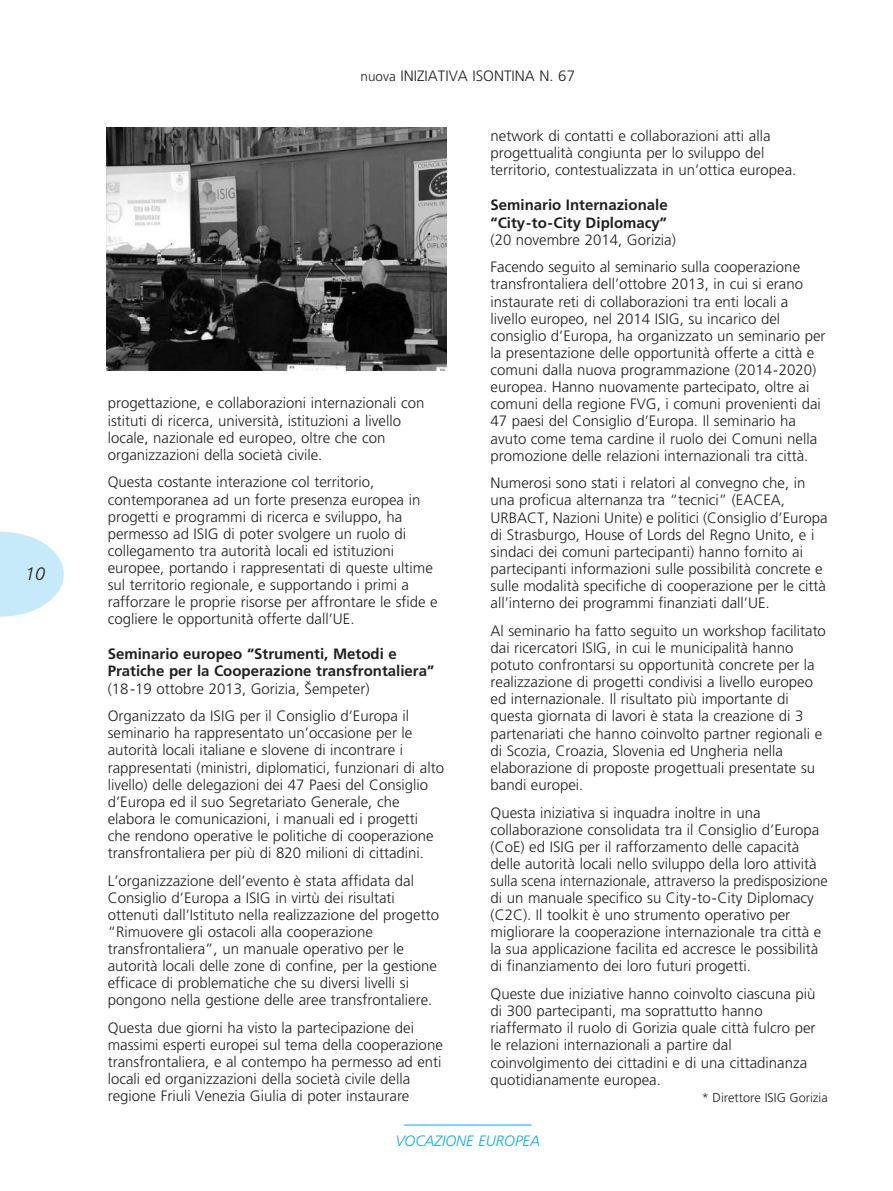
<style>
.page{position:relative;width:893px;height:1191px;background:#fff}
.page>*{position:absolute;margin:0;border:0;box-sizing:border-box;transform-origin:0 0}
.t1{font:18px "Frutiger Light Italic Yu";color:#231f20}
.t2{font:15px/17.1px "Frutiger Light Yu";color:#231f20}
.t3{font:15px/17.1px "Frutiger Bold Yu";color:#231f20}
.t4{font:15px "Frutiger Light Italic Yu";color:#00aeef}
.t5{font:12.75px "Frutiger Light Yu";color:#231f20}
.s1{font-size:13.5px}
</style>
<div class="page">
<svg style="left:0;top:531px;width:64px;height:86px"></svg>
<hr style="left:404px;top:1124px;width:127px;height:1px;background:#00aeef">
<img style="left:106px;top:128px;width:340px;height:242px">
<p class="t1" style="left:25px;top:563px;width:22px">10</p>
<p class="t2" style="left:360px;top:67px;width:216px"><span class="s1">nuova</span> INIZIATIVA ISONTINA N. 67</p>
<p class="t2" style="left:108px;top:395px;width:318px">progettazione, e collaborazioni internazionali con istituti di ricerca, università, istituzioni a livello locale, nazionale ed europeo, oltre che con organizzazioni della società civile.</p>
<p class="t2" style="left:108px;top:473px;width:331px">Questa costante interazione col territorio, contemporanea ad un forte presenza europea in progetti e programmi di ricerca e sviluppo, ha permesso ad ISIG di poter svolgere un ruolo di collegamento tra autorità locali ed istituzioni europee, portando i rappresentati di queste ultime sul territorio regionale, e supportando i primi a rafforzare le proprie risorse per affrontare le sfide e cogliere le opportunità offerte dall’UE.</p>
<p class="t3" style="left:108px;top:645px;width:328px">Seminario europeo “Strumenti, Metodi e<br>Pratiche per la Cooperazione transfrontaliera”</p>
<p class="t2" style="left:108px;top:674px;width:303px;line-height:27.6px">(18-19 ottobre 2013, Gorizia, Øempeter)<br>Organizzato da ISIG per il Consiglio d’Europa il</p>
<p class="t2" style="left:108px;top:724px;width:338px">seminario ha rappresentato un’occasione per le autorità locali italiane e slovene di incontrare i rappresentati (ministri, diplomatici, funzionari di alto livello) delle delegazioni dei 47 Paesi del Consiglio d’Europa ed il suo Segretariato Generale, che elabora le comunicazioni, i manuali ed i progetti che rendono operative le politiche di cooperazione transfrontaliera per più di 820 milioni di cittadini.</p>
<p class="t2" style="left:108px;top:872px;width:333px">L’organizzazione dell’evento è stata affidata dal Consiglio d’Europa a ISIG in virtù dei risultati ottenuti dall’Istituto nella realizzazione del progetto “Rimuovere gli ostacoli alla cooperazione transfrontaliera”, un manuale operativo per le autorità locali delle zone di confine, per la gestione efficace di problematiche che su diversi livelli si pongono nella gestione delle aree transfrontaliere.</p>
<p class="t2" style="left:108px;top:1019px;width:337px">Questa due giorni ha visto la partecipazione dei massimi esperti europei sul tema della cooperazione transfrontaliera, e al contempo ha permesso ad enti locali ed organizzazioni della società civile della regione Friuli Venezia Giulia di poter instaurare</p>
<p class="t2" style="left:490px;top:127px;width:307px">network di contatti e collaborazioni atti alla progettualità congiunta per lo sviluppo del territorio, contestualizzata in un’ottica europea.</p>
<p class="t3" style="left:490px;top:197px;width:179px">Seminario Internazionale “City-to-City Diplomacy”</p>
<p class="t2" style="left:490px;top:226px;width:311px;line-height:27.6px">(20 novembre 2014, Gorizia)<br>Facendo seguito al seminario sulla cooperazione</p>
<p class="t2" style="left:490px;top:276px;width:337px">transfrontaliera dell’ottobre 2013, in cui si erano instaurate reti di collaborazioni tra enti locali a livello europeo, nel 2014 ISIG, su incarico del consiglio d’Europa, ha organizzato un seminario per la presentazione delle opportunità offerte a città e comuni dalla nuova programmazione (2014-2020) europea. Hanno nuovamente partecipato, oltre ai comuni della regione FVG, i comuni provenienti dai 47 paesi del Consiglio d’Europa. Il seminario ha avuto come tema cardine il ruolo dei Comuni nella promozione delle relazioni internazionali tra città.</p>
<p class="t2" style="left:490px;top:474px;width:339px">Numerosi sono stati i relatori al convegno che, in una proficua alternanza tra “tecnici” (EACEA, URBACT, Nazioni Unite) e politici (Consiglio d’Europa di Strasburgo, House of Lords del Regno Unito, e i sindaci dei comuni partecipanti) hanno fornito ai partecipanti informazioni sulle possibilità concrete e sulle modalità specifiche di cooperazione per le città all’interno dei programmi finanziati dall’UE.</p>
<p class="t2" style="left:490px;top:622px;width:337px">Al seminario ha fatto seguito un workshop facilitato dai ricercatori ISIG, in cui le municipalità hanno potuto confrontarsi su opportunità concrete per la realizzazione di progetti condivisi a livello europeo ed internazionale. Il risultato più importante di questa giornata di lavori è stata la creazione di 3 partenariati che hanno coinvolto partner regionali e di Scozia, Croazia, Slovenia ed Ungheria nella elaborazione di proposte progettuali presentate su bandi europei.</p>
<p class="t2" style="left:490px;top:803px;width:339px">Questa iniziativa si inquadra inoltre in una collaborazione consolidata tra il Consiglio d’Europa (CoE) ed ISIG per il rafforzamento delle capacità delle autorità locali nello sviluppo della loro attività sulla scena internazionale, attraverso la predisposizione di un manuale specifico su City-to-City Diplomacy (C2C). Il toolkit è uno strumento operativo per migliorare la cooperazione internazionale tra città e la sua applicazione facilita ed accresce le possibilità di finanziamento dei loro futuri progetti.</p>
<p class="t2" style="left:490px;top:985px;width:327px">Queste due iniziative hanno coinvolto ciascuna più di 300 partecipanti, ma soprattutto hanno riaffermato il ruolo di Gorizia quale città fulcro per le relazioni internazionali a partire dal coinvolgimento dei cittadini e di una cittadinanza quotidianamente europea.</p>
<p class="t5" style="left:702px;top:1090px;width:128px">* Direttore ISIG Gorizia</p>
<p class="t4" style="left:395px;top:1132px;width:146px">VOCAZIONE EUROPEA</p>
</div>
